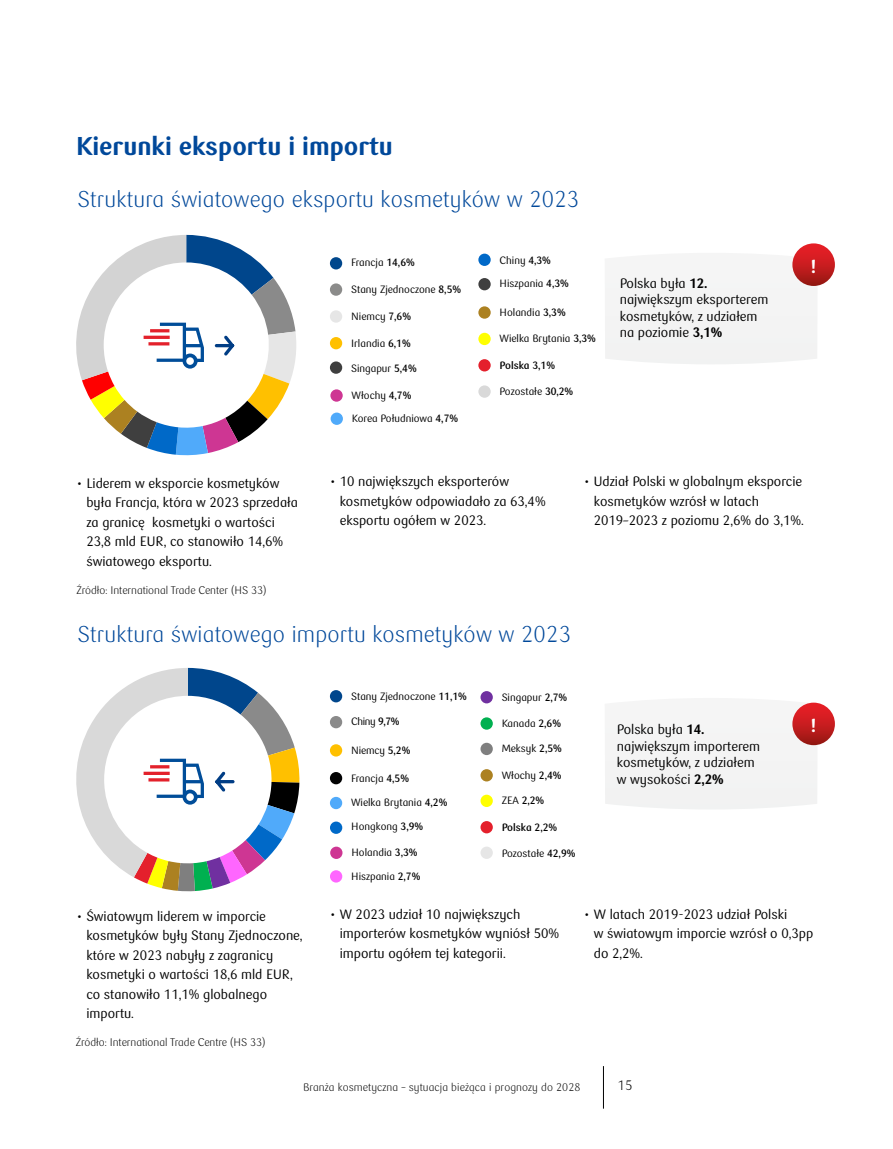
<style>
.page{position:relative;width:893px;height:1149px;background:#fff}
.page>*{position:absolute;margin:0;border:0;box-sizing:border-box;transform-origin:0 0}
.t1{font:900 25.5px "PKO Bank Polski";color:#00489a}
.t2{font:300 22.5px "PKO Bank Polski";letter-spacing:.01em;color:#00489a}
.t3{font:900 18.75px "PKO Bank Polski";color:#fff}
.t4{font:13.5px/19.5px "PKO Bank Polski";color:#000}
.t5{font:300 13.5px "PKO Bank Polski";color:#000}
.t6{font:300 10.95px "PKO Bank Polski";color:#000}
.t7{font:10.5px "PKO Bank Polski";color:#000}
.t8{font:700 10.5px "PKO Bank Polski";color:#000}
.s1{font-weight:700}
.s2{font-weight:900}
.s3{font-weight:400}
</style>
<div class="page">
<hr style="left:603px;top:1065px;width:1px;height:43px;background:#000">
<div style="left:330px;top:257px;width:12px;height:12px;background:#00478c;border-radius:50%"></div>
<div style="left:330px;top:796px;width:12px;height:13px;background:#50aafa;border-radius:50%"></div>
<div style="left:478px;top:306px;width:13px;height:12px;background:#ac8121;border-radius:50%"></div>
<div style="left:478px;top:333px;width:13px;height:12px;background:#ff0;border-radius:50%"></div>
<div style="left:478px;top:359px;width:13px;height:12px;background:#e4202c;border-radius:50%"></div>
<div style="left:478px;top:385px;width:13px;height:12px;background:#d9d9d9;border-radius:50%"></div>
<div style="left:480px;top:691px;width:13px;height:12px;background:#7030a0;border-radius:50%"></div>
<div style="left:330px;top:283px;width:12px;height:13px;background:#8b8b8a;border-radius:50%"></div>
<div style="left:330px;top:690px;width:12px;height:12px;background:#00468c;border-radius:50%"></div>
<div style="left:330px;top:389px;width:13px;height:12px;background:#ce3693;border-radius:50%"></div>
<div style="left:330px;top:821px;width:12px;height:12px;background:#0069c8;border-radius:50%"></div>
<div style="left:480px;top:717px;width:13px;height:12px;background:#00b050;border-radius:50%"></div>
<div style="left:480px;top:742px;width:13px;height:12px;background:#7f7f7f;border-radius:50%"></div>
<div style="left:480px;top:769px;width:13px;height:12px;background:#ac8121;border-radius:50%"></div>
<div style="left:480px;top:794px;width:13px;height:12px;background:#ff0;border-radius:50%"></div>
<svg style="left:480px;top:820px;width:13px;height:13px"></svg>
<div style="left:480px;top:846px;width:13px;height:12px;background:#e6e6e6;border-radius:50%"></div>
<div style="left:330px;top:310px;width:12px;height:12px;background:#e6e6e6;border-radius:50%"></div>
<div style="left:330px;top:744px;width:12px;height:12px;background:#ffc000;border-radius:50%"></div>
<div style="left:331px;top:412px;width:12px;height:13px;background:#50aafa;border-radius:50%"></div>
<div style="left:330px;top:337px;width:12px;height:12px;background:#ffc000;border-radius:50%"></div>
<div style="left:330px;top:771px;width:12px;height:13px;background:#020203;border-radius:50%"></div>
<svg style="left:478px;top:253px;width:13px;height:13px"></svg>
<div style="left:330px;top:846px;width:12px;height:12px;background:#ce3693;border-radius:50%"></div>
<div style="left:330px;top:361px;width:12px;height:12px;background:#3f3f3f;border-radius:50%"></div>
<div style="left:478px;top:278px;width:13px;height:12px;background:#3f3f3f;border-radius:50%"></div>
<div style="left:330px;top:870px;width:12px;height:12px;background:#f6f;border-radius:50%"></div>
<div style="left:605px;top:269px;width:212px;height:95px;background:#f4f4f4"></div>
<div style="left:605px;top:728px;width:212px;height:81px;background:#f3f3f3"></div>
<svg style="left:792px;top:243px;width:43px;height:43px"></svg>
<svg style="left:792px;top:702px;width:43px;height:43px"></svg>
<svg style="left:76px;top:235px;width:220px;height:220px"></svg>
<svg style="left:76px;top:667px;width:224px;height:224px"></svg>
<div style="left:330px;top:715px;width:12px;height:13px;background:#8a8a8a;border-radius:50%"></div>
<h1 class="t1" style="left:76px;top:131px;width:318px">Kierunki eksportu i importu</h1>
<h2 class="t2" style="left:77px;top:187px;width:503px">Struktura światowego eksportu kosmetyków w 2023</h2>
<p class="t7" style="left:351px;top:256px;width:65px">Francja <span class="s1">14,6%</span></p>
<p class="t7" style="left:351px;top:284px;width:111px">Stany Zjednoczone <span class="s1">8,5%</span></p>
<p class="t7" style="left:351px;top:311px;width:61px">Niemcy <span class="s1">7,6%</span></p>
<p class="t7" style="left:351px;top:337px;width:61px">Irlandia <span class="s1">6,1%</span></p>
<p class="t7" style="left:351px;top:362px;width:67px">Singapur <span class="s1">5,4%</span></p>
<p class="t7" style="left:352px;top:389px;width:61px">Włochy <span class="s1">4,7%</span></p>
<p class="t7" style="left:352px;top:412px;width:108px">Korea Południowa <span class="s1">4,7%</span></p>
<p class="t7" style="left:500px;top:254px;width:53px">Chiny <span class="s1">4,3%</span></p>
<p class="t7" style="left:500px;top:278px;width:71px">Hiszpania <span class="s1">4,3%</span></p>
<p class="t7" style="left:500px;top:306px;width:68px">Holandia <span class="s1">3,3%</span></p>
<p class="t7" style="left:500px;top:333px;width:98px">Wielka Brytania <span class="s1">3,3%</span></p>
<p class="t8" style="left:500px;top:359px;width:57px">Polska 3,1%</p>
<p class="t7" style="left:500px;top:385px;width:75px">Pozostałe <span class="s1">30,2%</span></p>
<p class="t4" style="left:620px;top:275px;width:150px;line-height:16.5px">Polska była <span class="s2">12. </span>największym eksporterem kosmetyków, z udziałem na poziomie <span class="s2">3,1%</span></p>
<h3 class="t3" style="left:811px;top:256px;width:7px">!</h3>
<p class="t4" style="left:86px;top:473px;width:213px;text-indent:-10px">• Liderem w eksporcie kosmetyków była Francja, która w 2023 sprzedała za granicę kosmetyki o wartości<br>23,8 mld EUR, co stanowiło 14,6% światowego eksportu.</p>
<p class="t6" style="left:77px;top:583px;width:191px">Źródło: International Trade Center (HS 33)</p>
<p class="t4" style="left:340px;top:472px;width:207px;text-indent:-10px">• 10 największych eksporterów kosmetyków odpowiadało za 63,4% eksportu ogółem w 2023.</p>
<h2 class="t2" style="left:77px;top:621px;width:495px">Struktura światowego importu kosmetyków w 2023</h2>
<p class="t4" style="left:594px;top:472px;width:210px;text-indent:-10px">• Udział Polski w globalnym eksporcie kosmetyków wzrósł w latach<br>2019–2023 z poziomu 2,6% do 3,1%.</p>
<p class="t7" style="left:351px;top:690px;width:117px">Stany Zjednoczone <span class="s1">11,1%</span></p>
<p class="t7" style="left:351px;top:714px;width:50px">Chiny <span class="s1">9,7%</span></p>
<p class="t7" style="left:351px;top:744px;width:61px">Niemcy <span class="s1">5,2%</span></p>
<p class="t7" style="left:351px;top:772px;width:59px">Francja <span class="s1">4,5%</span></p>
<p class="t7" style="left:351px;top:796px;width:98px">Wielka Brytania <span class="s1">4,2%</span></p>
<p class="t7" style="left:351px;top:820px;width:73px">Hongkong <span class="s1">3,9%</span></p>
<p class="t7" style="left:351px;top:846px;width:68px">Holandia <span class="s1">3,3%</span></p>
<p class="t7" style="left:351px;top:869px;width:71px">Hiszpania <span class="s1">2,7%</span></p>
<p class="t7" style="left:502px;top:691px;width:67px">Singapur <span class="s1">2,7%</span></p>
<p class="t7" style="left:502px;top:717px;width:61px">Kanada <span class="s1">2,6%</span></p>
<p class="t7" style="left:502px;top:742px;width:62px">Meksyk <span class="s1">2,5%</span></p>
<p class="t7" style="left:502px;top:769px;width:61px">Włochy <span class="s1">2,4%</span></p>
<p class="t8" style="left:502px;top:794px;width:44px"><span class="s3">ZEA</span> 2,2%</p>
<p class="t8" style="left:502px;top:820px;width:57px">Polska 2,2%</p>
<p class="t7" style="left:502px;top:847px;width:75px">Pozostałe <span class="s1">42,9%</span></p>
<p class="t4" style="left:617px;top:721px;width:145px;line-height:16.5px">Polska była <span class="s2">14. </span>największym importerem kosmetyków, z udziałem w wysokości <span class="s2">2,2%</span></p>
<h3 class="t3" style="left:811px;top:714px;width:7px">!</h3>
<p class="t4" style="left:86px;top:906px;width:218px;text-indent:-10px">• Światowym liderem w imporcie kosmetyków były Stany Zjednoczone, które w 2023 nabyły z zagranicy kosmetyki o wartości 18,6 mld EUR, co stanowiło 11,1% globalnego importu.</p>
<p class="t6" style="left:76px;top:1035px;width:191px">Źródło: International Trade Centre (HS 33)</p>
<p class="t4" style="left:340px;top:904px;width:221px;text-indent:-10px">• W 2023 udział 10 największych importerów kosmetyków wyniósł 50% importu ogółem tej kategorii.</p>
<p class="t4" style="left:594px;top:904px;width:221px;text-indent:-10px">• W latach 2019-2023 udział Polski<br>w światowym imporcie wzrósł o 0,3pp do 2,2%.</p>
<p class="t6" style="left:303px;top:1081px;width:279px">Branża kosmetyczna – sytuacja bieżąca i prognozy do 2028</p>
<p class="t5" style="left:618px;top:1077px;width:16px">15</p>
</div>
